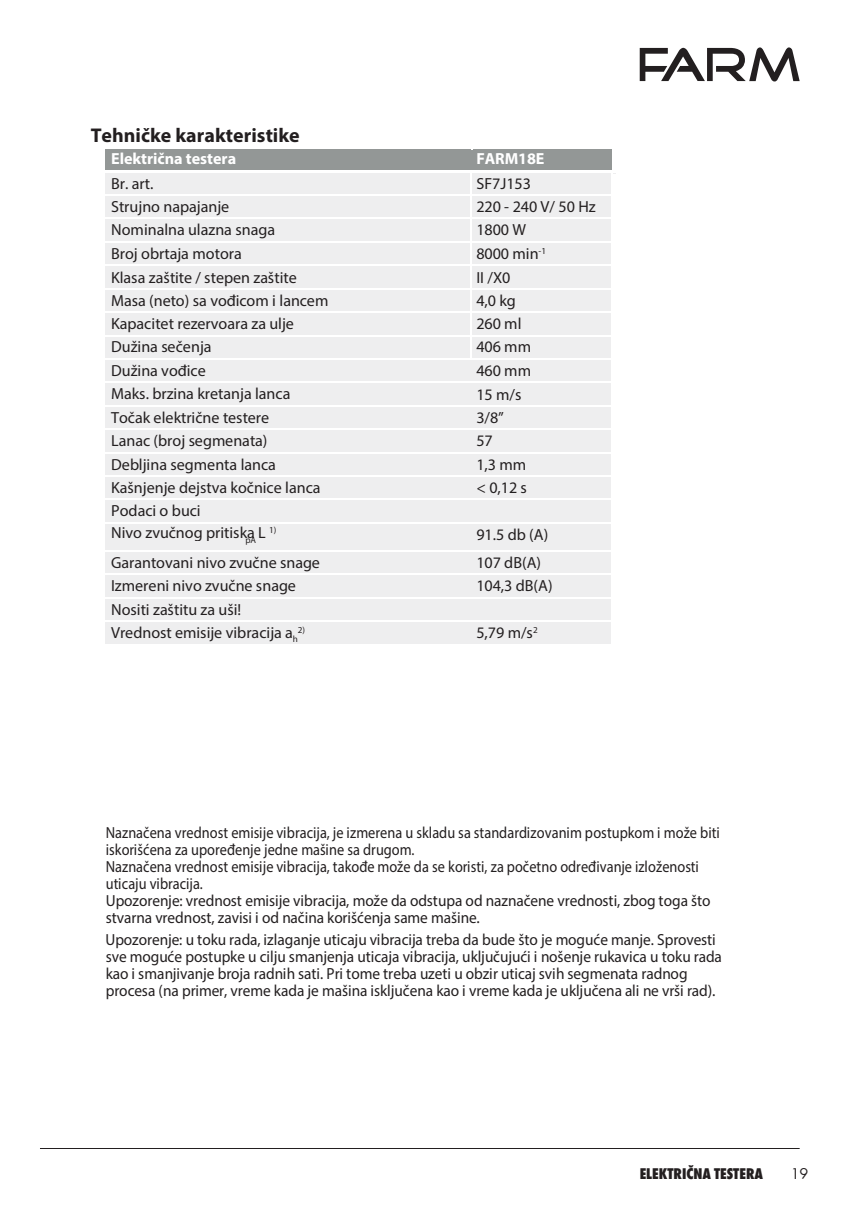
<style>
.page{position:relative;width:851px;height:1214px;background:#fff}
.page>*{position:absolute;margin:0;border:0;box-sizing:border-box;transform-origin:0 0}
.t1{font:700 20px "Myriad Pro";color:#231f20}
.t2{font:16px/21.4px "Myriad Pro";color:#231f20}
.t3{font:16px/17.2px "Myriad Pro";color:#231f20;scale:.89 1}
.t4{font:16px/17.2px "Myriad Pro";color:#231f20;scale:.95 1}
.t5{font:700 16px "Myriad Pro";letter-spacing:-.005em;color:#fff}
.t6{font:800 condensed 16px "Wuerth";color:#231f20}
.t7{font:16px "Wuerth";color:#231f20}
.t8{font:9.2px "Myriad Pro";color:#231f20}
</style>
<div class="page">
<svg style="left:639px;top:47px;width:160px;height:34px"></svg>
<hr style="left:40px;top:1147px;width:759px;height:1px;background:#231f20">
<div style="left:106px;top:150px;width:365px;height:20px;background:#939796"></div>
<div style="left:471px;top:150px;width:140px;height:20px;background:#939796"></div>
<div style="left:106px;top:173px;width:364px;height:21px;background:#eeeeef"></div>
<div style="left:471px;top:173px;width:140px;height:21px;background:#eeeeef"></div>
<div style="left:106px;top:196px;width:364px;height:22px;background:#eeeeef"></div>
<div style="left:471px;top:196px;width:140px;height:22px;background:#eeeeef"></div>
<div style="left:106px;top:219px;width:364px;height:22px;background:#eeeeef"></div>
<div style="left:471px;top:219px;width:140px;height:22px;background:#eeeeef"></div>
<div style="left:106px;top:243px;width:364px;height:21px;background:#eeeeef"></div>
<div style="left:471px;top:243px;width:140px;height:21px;background:#eeeeef"></div>
<div style="left:106px;top:266px;width:364px;height:22px;background:#eeeeef"></div>
<div style="left:471px;top:266px;width:140px;height:22px;background:#eeeeef"></div>
<div style="left:106px;top:289px;width:364px;height:22px;background:#eeeeef"></div>
<div style="left:471px;top:289px;width:140px;height:22px;background:#eeeeef"></div>
<div style="left:106px;top:313px;width:364px;height:22px;background:#eeeeef"></div>
<div style="left:471px;top:313px;width:140px;height:22px;background:#eeeeef"></div>
<div style="left:106px;top:336px;width:364px;height:22px;background:#eeeeef"></div>
<div style="left:471px;top:336px;width:140px;height:22px;background:#eeeeef"></div>
<div style="left:106px;top:360px;width:365px;height:21px;background:#eeeeef"></div>
<div style="left:471px;top:360px;width:140px;height:21px;background:#eeeeef"></div>
<svg style="left:471px;top:173px;width:3px;height:185px"></svg>
<div style="left:106px;top:383px;width:365px;height:22px;background:#eeeeef"></div>
<div style="left:471px;top:383px;width:140px;height:22px;background:#eeeeef"></div>
<div style="left:106px;top:406px;width:365px;height:22px;background:#eeeeef"></div>
<div style="left:471px;top:406px;width:140px;height:22px;background:#eeeeef"></div>
<div style="left:106px;top:430px;width:365px;height:22px;background:#eeeeef"></div>
<div style="left:471px;top:430px;width:140px;height:22px;background:#eeeeef"></div>
<div style="left:106px;top:453px;width:365px;height:22px;background:#eeeeef"></div>
<div style="left:471px;top:453px;width:140px;height:22px;background:#eeeeef"></div>
<div style="left:106px;top:477px;width:365px;height:21px;background:#eeeeef"></div>
<div style="left:471px;top:477px;width:140px;height:21px;background:#eeeeef"></div>
<div style="left:106px;top:500px;width:505px;height:22px;background:#eeeeef"></div>
<div style="left:106px;top:523px;width:365px;height:27px;background:#eeeeef"></div>
<div style="left:471px;top:523px;width:140px;height:27px;background:#eeeeef"></div>
<div style="left:106px;top:551px;width:365px;height:22px;background:#eeeeef"></div>
<div style="left:471px;top:551px;width:140px;height:22px;background:#eeeeef"></div>
<div style="left:106px;top:575px;width:365px;height:22px;background:#eeeeef"></div>
<div style="left:471px;top:575px;width:140px;height:22px;background:#eeeeef"></div>
<div style="left:106px;top:598px;width:505px;height:22px;background:#eeeeef"></div>
<div style="left:106px;top:621px;width:365px;height:23px;background:#eeeeef"></div>
<div style="left:471px;top:621px;width:140px;height:23px;background:#eeeeef"></div>
<p class="t1" style="left:91px;top:122px;width:210px">Tehničke karakteristike</p>
<p class="t5" style="left:111px;top:148px;width:126px">Električna testera</p>
<p class="t5" style="left:476px;top:148px;width:70px">FARM18E</p>
<p class="t2" style="left:111px;top:172px;width:44px">Br. art.</p>
<p class="t2" style="left:476px;top:172px;width:56px">SF7J153</p>
<p class="t2" style="left:111px;top:195px;width:120px">Strujno napajanje</p>
<p class="t2" style="left:476px;top:195px;width:121px">220 - 240 V/ 50 Hz</p>
<p class="t2" style="left:111px;top:219px;width:165px">Nominalna ulazna snaga</p>
<p class="t2" style="left:476px;top:219px;width:51px">1800 W</p>
<p class="t2" style="left:111px;top:242px;width:132px">Broj obrtaja motora</p>
<p class="t2" style="left:476px;top:242px;width:71px">8000 min<sup>-1</sup></p>
<p class="t2" style="left:111px;top:266px;width:187px">Klasa zaštite / stepen zaštite</p>
<p class="t2" style="left:476px;top:266px;width:35px">II /X0</p>
<p class="t2" style="left:111px;top:289px;width:219px">Masa (neto) sa vođicom i lancem</p>
<p class="t2" style="left:476px;top:289px;width:41px">4,0 kg</p>
<p class="t2" style="left:111px;top:313px;width:184px">Kapacitet rezervoara za ulje</p>
<p class="t2" style="left:476px;top:313px;width:47px">260 ml</p>
<p class="t2" style="left:111px;top:336px;width:102px">Dužina sečenja</p>
<p class="t2" style="left:476px;top:336px;width:56px">406 mm</p>
<p class="t2" style="left:111px;top:359px;width:96px">Dužina vođice</p>
<p class="t2" style="left:476px;top:360px;width:56px">460 mm</p>
<p class="t2" style="left:111px;top:383px;width:181px">Maks. brzina kretanja lanca</p>
<p class="t2" style="left:476px;top:383px;width:47px">15 m/s</p>
<p class="t2" style="left:111px;top:406px;width:159px">Točak električne testere</p>
<p class="t2" style="left:476px;top:406px;width:29px">3/8”</p>
<p class="t2" style="left:111px;top:429px;width:158px">Lanac (broj segmenata)</p>
<p class="t2" style="left:476px;top:430px;width:18px">57</p>
<p class="t2" style="left:111px;top:453px;width:166px">Debljina segmenta lanca</p>
<p class="t2" style="left:476px;top:453px;width:51px">1,3 mm</p>
<p class="t2" style="left:111px;top:476px;width:211px">Kašnjenje dejstva kočnice lanca</p>
<p class="t2" style="left:476px;top:477px;width:52px">&lt; 0,12 s</p>
<p class="t2" style="left:111px;top:500px;width:167px">Podaci o buci<br>Nivo zvučnog pritiska L <sup>1)</sup></p>
<p class="t8" style="left:245px;top:534px;width:12px">pA</p>
<p class="t2" style="left:476px;top:523px;width:73px">91.5 db (A)</p>
<p class="t2" style="left:111px;top:551px;width:210px">Garantovani nivo zvučne snage</p>
<p class="t2" style="left:476px;top:551px;width:66px">107 dB(A)</p>
<p class="t2" style="left:111px;top:574px;width:186px">Izmereni nivo zvučne snage</p>
<p class="t2" style="left:476px;top:574px;width:78px">104,3 dB(A)</p>
<p class="t2" style="left:111px;top:597px;width:188px;line-height:23.2px">Nositi zaštitu za uši!<br>Vrednost emisije vibracija a<sub>h</sub></p>
<p class="t8" style="left:298px;top:624px;width:9px">2)</p>
<p class="t2" style="left:476px;top:621px;width:63px">5,79 m/s<sup>2</sup></p>
<p class="t3" style="left:106px;top:823px;width:691px">Naznačena vrednost emisije vibracija, je izmerena u skladu sa standardizovanim postupkom i može biti iskorišćena za upoređenje jedne mašine sa drugom.<br>Naznačena vrednost emisije vibracija, takođe može da se koristi, za početno određivanje izloženosti uticaju vibracija.<br>Upozorenje: vrednost emisije vibracija, može da odstupa od naznačene vrednosti, zbog toga što stvarna vrednost, zavisi i od načina korišćenja same mašine.</p>
<p class="t4" style="left:106px;top:930px;width:650px">Upozorenje: u toku rada, izlaganje uticaju vibracija treba da bude što je moguće manje. Sprovesti sve moguće postupke u cilju smanjenja uticaja vibracija, uključujući i nošenje rukavica u toku rada kao i smanjivanje broja radnih sati. Pri tome treba uzeti u obzir uticaj svih segmenata radnog procesa (na primer, vreme kada je mašina isključena kao i vreme kada je uključena ali ne vrši rad).</p>
<p class="t6" style="left:639px;top:1162px;width:125px">ELEKTRIČNA TESTERA</p>
<p class="t7" style="left:790px;top:1162px;width:19px">19</p>
</div>
